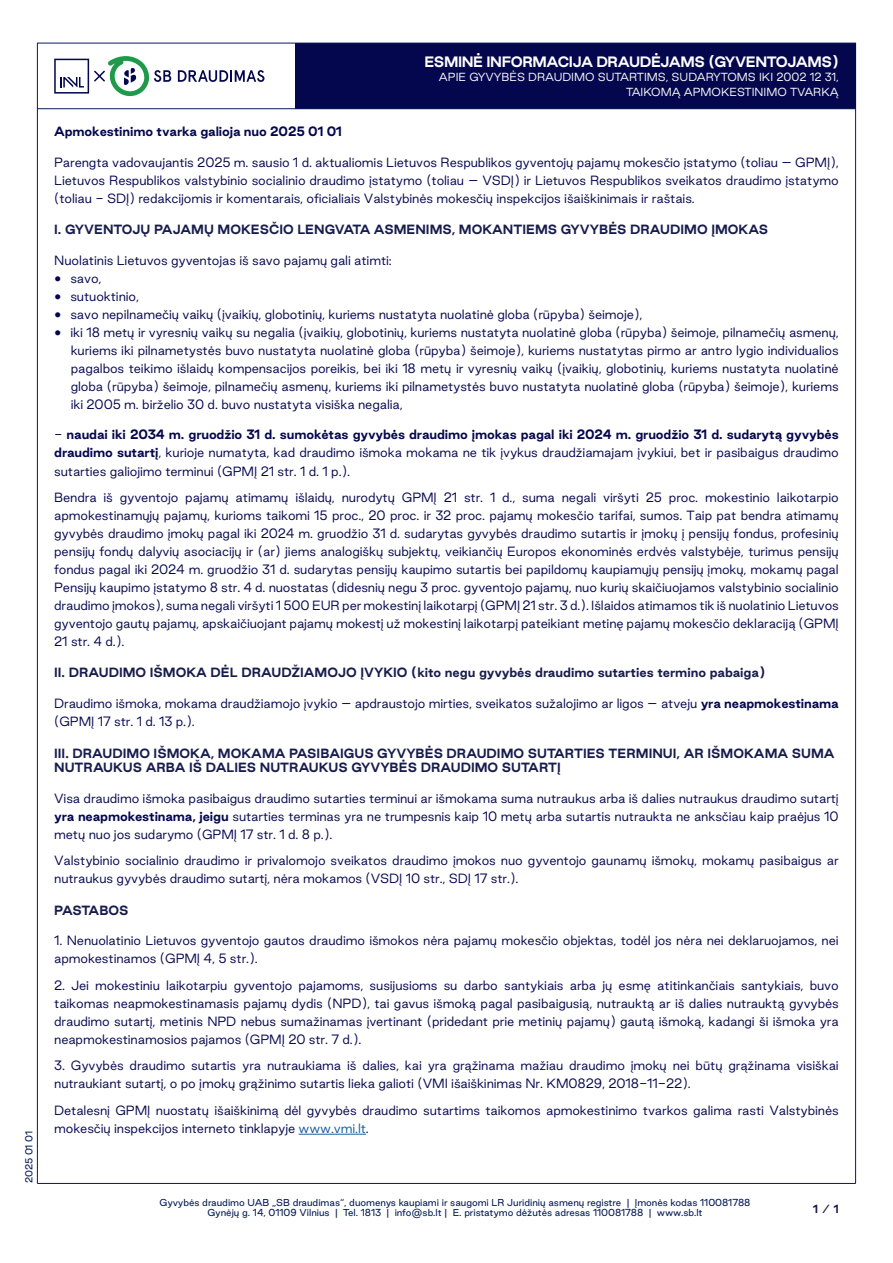
<style>
.page{position:relative;width:893px;height:1263px;background:#fff}
.page>*{position:absolute;margin:0;border:0;box-sizing:border-box;transform-origin:0 0}
.t1{font:700 13.5px "Good Sans";letter-spacing:-.03em;color:#fff}
.Primary_-_Paragraph{font:300 12px/18px "Good Sans";letter-spacing:-.01em;color:#05074e;text-align:justify}
.H2-be-numbering{font:700 12px/14.4px "Good Sans";color:#171c4c}
.H2-be-numbering-2{font:700 12px "Good Sans";letter-spacing:-.01em;color:#05074e}
.H2-be-numbering-3{font:700 12px "Good Sans";letter-spacing:-.03em;color:#171c4c}
.t2{font:300 10.5px/14.7px "Good Sans";color:#fff;text-align:right}
.t3{font:700 10.5px "Good Sans";color:#171c4c}
.t4{font:9px/10.8px "Good Sans";color:#061b55;text-align:center}
.s1{font-weight:700}
.s2{color:#175d9e}
.s3{font-weight:400}
</style>
<div class="page">
<hr style="left:37px;top:1183px;width:819px;height:1px;background:#18134b">
<hr style="left:37px;top:43px;width:1px;height:1140px;background:#18134b">
<hr style="left:855px;top:43px;width:1px;height:1140px;background:#18134b">
<div style="left:295px;top:43px;width:561px;height:66px;background:#05074e"></div>
<hr style="left:37px;top:43px;width:258px;height:1px;background:#061b55">
<hr style="left:37px;top:108px;width:258px;height:1px;background:#061b55">
<hr style="left:295px;top:43px;width:561px;height:1px;background:#061b55">
<hr style="left:295px;top:108px;width:561px;height:1px;background:#061b55">
<svg style="left:54px;top:56px;width:117px;height:40px"></svg>
<svg style="left:178px;top:70px;width:86px;height:12px"></svg>
<hr style="left:299px;top:1134px;width:67px;height:1px;background:#175d9e">
<p class="t4" style="left:24px;top:1183px;width:54px;rotate:-90deg">2025 01 01</p>
<p class="t1" style="left:424px;top:51px;width:416px">ESMINĖ INFORMACIJA DRAUDĖJAMS (GYVENTOJAMS)</p>
<p class="t2" style="left:439px;top:70px;width:401px">APIE GYVYBĖS DRAUDIMO SUTARTIMS, SUDARYTOMS IKI 2002 12 31,<br>TAIKOMĄ APMOKESTINIMO TVARKĄ</p>
<p class="H2-be-numbering-2" style="left:54px;top:122px;width:289px">Apmokestinimo tvarka galioja nuo 2025 01 01</p>
<p class="Primary_-_Paragraph" style="left:54px;top:153px;width:786px">Parengta vadovaujantis 2025 m. sausio 1 d. aktualiomis Lietuvos Respublikos gyventojų pajamų mokesčio įstatymo (toliau – GPMĮ), Lietuvos Respublikos valstybinio socialinio draudimo įstatymo (toliau – VSDĮ) ir Lietuvos Respublikos sveikatos draudimo įstatymo (toliau - SDĮ) redakcijomis ir komentarais, oficialiais Valstybinės mokesčių inspekcijos išaiškinimais ir raštais.</p>
<p class="H2-be-numbering" style="left:54px;top:222px;width:715px">I. GYVENTOJŲ PAJAMŲ MOKESČIO LENGVATA ASMENIMS, MOKANTIEMS GYVYBĖS DRAUDIMO ĮMOKAS</p>
<p class="Primary_-_Paragraph" style="left:54px;top:251px;width:339px">Nuolatinis Lietuvos gyventojas iš savo pajamų gali atimti:</p>
<p class="Primary_-_Paragraph" style="left:54px;top:269px;width:49px">• savo,</p>
<p class="Primary_-_Paragraph" style="left:54px;top:287px;width:86px">• sutuoktinio,</p>
<p class="Primary_-_Paragraph" style="left:54px;top:305px;width:590px">• savo nepilnamečių vaikų (įvaikių, globotinių, kuriems nustatyta nuolatinė globa (rūpyba) šeimoje),</p>
<p class="Primary_-_Paragraph" style="left:71px;top:323px;width:770px;text-indent:-16px">• iki 18 metų ir vyresnių vaikų su negalia (įvaikių, globotinių, kuriems nustatyta nuolatinė globa (rūpyba) šeimoje, pilnamečių asmenų, kuriems iki pilnametystės buvo nustatyta nuolatinė globa (rūpyba) šeimoje), kuriems nustatytas pirmo ar antro lygio individualios pagalbos teikimo išlaidų kompensacijos poreikis, bei iki 18 metų ir vyresnių vaikų (įvaikių, globotinių, kuriems nustatyta nuolatinė globa (rūpyba) šeimoje, pilnamečių asmenų, kuriems iki pilnametystės buvo nustatyta nuolatinė globa (rūpyba) šeimoje), kuriems iki 2005 m. birželio 30 d. buvo nustatyta visiška negalia,</p>
<p class="Primary_-_Paragraph" style="left:54px;top:426px;width:786px">- <span class="s1">naudai iki 2034 m. gruodžio 31 d. sumokėtas gyvybės draudimo įmokas pagal iki 2024 m. gruodžio 31 d. sudarytą gyvybės draudimo sutartį</span>, kurioje numatyta, kad draudimo išmoka mokama ne tik įvykus draudžiamajam įvykiui, bet ir pasibaigus draudimo sutarties galiojimo terminui (GPMĮ 21 str. 1 d. 1 p.).</p>
<p class="Primary_-_Paragraph" style="left:54px;top:488px;width:786px">Bendra iš gyventojo pajamų atimamų išlaidų, nurodytų GPMĮ 21 str. 1 d., suma negali viršyti 25 proc. mokestinio laikotarpio apmokestinamųjų pajamų, kurioms taikomi 15 proc., 20 proc. ir 32 proc. pajamų mokesčio tarifai, sumos. Taip pat bendra atimamų gyvybės draudimo įmokų pagal iki 2024 m. gruodžio 31 d. sudarytas gyvybės draudimo sutartis ir įmokų į pensijų fondus, profesinių pensijų fondų dalyvių asociacijų ir (ar) jiems analogiškų subjektų, veikiančių Europos ekonominės erdvės valstybėje, turimus pensijų fondus pagal iki 2024 m. gruodžio 31 d. sudarytas pensijų kaupimo sutartis bei papildomų kaupiamųjų pensijų įmokų, mokamų pagal Pensijų kaupimo įstatymo 8 str. 4 d. nuostatas (didesnių negu 3 proc. gyventojo pajamų, nuo kurių skaičiuojamos valstybinio socialinio draudimo įmokos), suma negali viršyti 1 500 EUR per mokestinį laikotarpį (GPMĮ 21 str. 3 d.). Išlaidos atimamos tik iš nuolatinio Lietuvos gyventojo gautų pajamų, apskaičiuojant pajamų mokestį už mokestinį laikotarpį pateikiant metinę pajamų mokesčio deklaraciją (GPMĮ 21 str. 4 d.).</p>
<p class="H2-be-numbering" style="left:54px;top:665px;width:713px">II. DRAUDIMO IŠMOKA DĖL DRAUDŽIAMOJO ĮVYKIO (kito negu gyvybės draudimo sutarties termino pabaiga)</p>
<p class="Primary_-_Paragraph" style="left:54px;top:694px;width:786px">Draudimo išmoka, mokama draudžiamojo įvykio – apdraustojo mirties, sveikatos sužalojimo ar ligos – atveju <span class="s1">yra neapmokestinama </span>(GPMĮ 17 str. 1 d. 13 p.).</p>
<p class="H2-be-numbering" style="left:54px;top:746px;width:782px">III. DRAUDIMO IŠMOKA, MOKAMA PASIBAIGUS GYVYBĖS DRAUDIMO SUTARTIES TERMINUI, AR IŠMOKAMA SUMA<br>NUTRAUKUS ARBA IŠ DALIES NUTRAUKUS GYVYBĖS DRAUDIMO SUTARTĮ</p>
<p class="Primary_-_Paragraph" style="left:54px;top:789px;width:786px">Visa draudimo išmoka pasibaigus draudimo sutarties terminui ar išmokama suma nutraukus arba iš dalies nutraukus draudimo sutartį <span class="s1">yra neapmokestinama, jeigu</span> sutarties terminas yra ne trumpesnis kaip 10 metų arba sutartis nutraukta ne anksčiau kaip praėjus 10 metų nuo jos sudarymo (GPMĮ 17 str. 1 d. 8 p.).</p>
<p class="Primary_-_Paragraph" style="left:54px;top:851px;width:786px">Valstybinio socialinio draudimo ir privalomojo sveikatos draudimo įmokos nuo gyventojo gaunamų išmokų, mokamų pasibaigus ar nutraukus gyvybės draudimo sutartį, nėra mokamos (VSDĮ 10 str., SDĮ 17 str.).</p>
<p class="H2-be-numbering-3" style="left:54px;top:901px;width:76px">PASTABOS</p>
<p class="Primary_-_Paragraph" style="left:54px;top:931px;width:786px">1. Nenuolatinio Lietuvos gyventojo gautos draudimo išmokos nėra pajamų mokesčio objektas, todėl jos nėra nei deklaruojamos, nei apmokestinamos (GPMĮ 4, 5 str.).</p>
<p class="Primary_-_Paragraph" style="left:54px;top:976px;width:786px">2. Jei mokestiniu laikotarpiu gyventojo pajamoms, susijusioms su darbo santykiais arba jų esmę atitinkančiais santykiais, buvo taikomas neapmokestinamasis pajamų dydis (NPD), tai gavus išmoką pagal pasibaigusią, nutrauktą ar iš dalies nutrauktą gyvybės draudimo sutartį, metinis NPD nebus sumažinamas įvertinant (pridedant prie metinių pajamų) gautą išmoką, kadangi ši išmoka yra neapmokestinamosios pajamos (GPMĮ 20 str. 7 d.).</p>
<p class="Primary_-_Paragraph" style="left:54px;top:1057px;width:786px">3. Gyvybės draudimo sutartis yra nutraukiama iš dalies, kai yra grąžinama mažiau draudimo įmokų nei būtų grąžinama visiškai nutraukiant sutartį, o po įmokų grąžinimo sutartis lieka galioti (VMI išaiškinimas Nr. KM0829, 2018-11-22).</p>
<p class="Primary_-_Paragraph" style="left:54px;top:1101px;width:786px">Detalesnį GPMĮ nuostatų išaiškinimą dėl gyvybės draudimo sutartims taikomos apmokestinimo tvarkos galima rasti Valstybinės mokesčių inspekcijos interneto tinklapyje <span class="s2">www.vmi.lt</span>.</p>
<p class="t4" style="left:159px;top:1196px;width:593px">Gyvybės draudimo UAB „SB draudimas“, duomenys kaupiami ir saugomi LR Juridinių asmenų registre | Įmonės kodas 110081788<br>Gynėjų g. 14, 01109 Vilnius | Tel. 1813 | info@sb.lt | E. pristatymo dėžutės adresas 110081788 | www.sb.lt</p>
<p class="t3" style="left:813px;top:1201px;width:27px">1 <span class="s3">/</span> 1</p>
</div>
